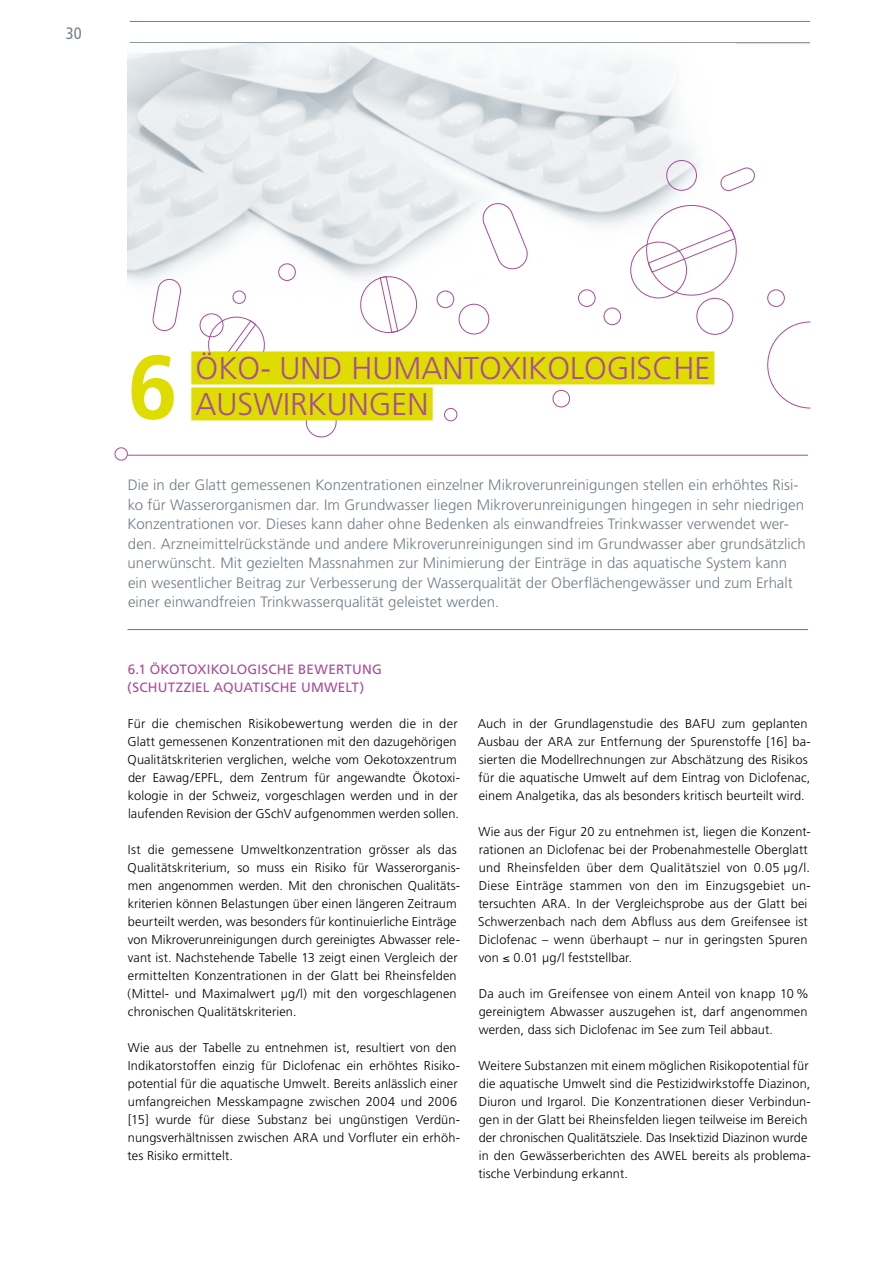
<style>
.page{position:relative;width:893px;height:1263px;background:#fff}
.page>*{position:absolute;margin:0;border:0;box-sizing:border-box;transform-origin:0 0}
.t1{font:700 90px "Frutiger";color:#dedc00}
.t2{font:300 31.5px/36px "Frutiger";color:#a84d97}
.t3{font:condensed 16.5px "Frutiger";color:#717e86}
.t4{font:300 15px/19.5px "Frutiger";letter-spacing:.005em;color:#717e86}
.t5{font:13.5px/18px "Frutiger";letter-spacing:.015em;color:#a84d97}
.t6{font:300 12.75px/18px "Frutiger";letter-spacing:.01em;color:#000}
</style>
<div class="page">
<hr style="left:130px;top:42px;width:680px;height:1px;background:#717e86">
<hr style="left:130px;top:21px;width:680px;height:1px;background:#717e86">
<img style="left:128px;top:44px;width:606px;height:333px">
<hr style="left:128px;top:629px;width:680px;height:1px;background:#a84d97">
<hr style="left:128px;top:455px;width:680px;height:1px;background:#a84d97">
<div style="left:459px;top:304px;width:30px;height:30px;border:1px solid #a84d97;border-radius:50%"></div>
<svg style="left:481px;top:202px;width:48px;height:69px"></svg>
<svg style="left:152px;top:278px;width:29px;height:54px"></svg>
<svg style="left:720px;top:167px;width:35px;height:25px"></svg>
<div style="left:666px;top:160px;width:31px;height:30px;border:1px solid #a84d97;border-radius:50%"></div>
<div style="left:306px;top:407px;width:30px;height:30px;border:1px solid #a84d97;border-radius:50%"></div>
<svg style="left:767px;top:322px;width:44px;height:86px"></svg>
<div style="left:697px;top:298px;width:36px;height:37px;border:1px solid #a84d97;border-radius:50%"></div>
<div style="left:604px;top:308px;width:17px;height:17px;border:1px solid #a84d97;border-radius:50%"></div>
<div style="left:578px;top:290px;width:17px;height:17px;border:1px solid #a84d97;border-radius:50%"></div>
<div style="left:437px;top:291px;width:17px;height:17px;border:1px solid #a84d97;border-radius:50%"></div>
<div style="left:767px;top:290px;width:17px;height:17px;border:1px solid #a84d97;border-radius:50%"></div>
<div style="left:279px;top:264px;width:17px;height:17px;border:1px solid #a84d97;border-radius:50%"></div>
<div style="left:553px;top:390px;width:17px;height:17px;border:1px solid #a84d97;border-radius:50%"></div>
<div style="left:233px;top:291px;width:13px;height:13px;border:1px solid #a84d97;border-radius:50%"></div>
<div style="left:200px;top:314px;width:23px;height:23px;border:1px solid #a84d97;border-radius:50%"></div>
<div style="left:115px;top:448px;width:13px;height:12px;border:1px solid #a84d97;border-radius:50%"></div>
<div style="left:444px;top:408px;width:13px;height:13px;border:1px solid #a84d97;border-radius:50%"></div>
<svg style="left:358px;top:274px;width:61px;height:61px"></svg>
<svg style="left:204px;top:313px;width:65px;height:38px"></svg>
<svg style="left:641px;top:199px;width:96px;height:102px"></svg>
<div style="left:191px;top:351px;width:523px;height:33px;background:#dedc00"></div>
<div style="left:191px;top:387px;width:242px;height:33px;background:#dedc00"></div>
<p class="t3" style="left:66px;top:24px;width:17px">30</p>
<h1 class="t1" style="left:128px;top:335px;width:52px">6</h1>
<h2 class="t2" style="left:196px;top:351px;width:516px">ÖKO- UND HUMANTOXIKOLOGISCHE<br>AUSWIRKUNGEN</h2>
<p class="t4" style="left:128px;top:476px;width:680px">Die in der Glatt gemessenen Konzentrationen einzelner Mikroverunreinigungen stellen ein erhöhtes Risi&shy;ko für Wasserorganismen dar. Im Grundwasser liegen Mikroverunreinigungen hingegen in sehr niedrigen Konzentrationen vor. Dieses kann daher ohne Bedenken als einwandfreies Trinkwasser verwendet wer&shy;den. Arzneimittelrückstände und andere Mikroverunreinigungen sind im Grundwasser aber grundsätzlich unerwünscht. Mit gezielten Massnahmen zur Minimierung der Einträge in das aquatische System kann ein wesentlicher Beitrag zur Verbesserung der Wasserqualität der Oberflächengewässer und zum Erhalt einer einwandfreien Trinkwasserqualität geleistet werden.</p>
<p class="t5" style="left:127px;top:660px;width:256px">6.1 ÖKOTOXIKOLOGISCHE BEWERTUNG (SCHUTZZIEL AQUATISCHE UMWELT)</p>
<p class="t6" style="left:127px;top:715px;width:334px">Für die chemischen Risikobewertung werden die in der Glatt gemessenen Konzentrationen mit den dazugehörigen Qualitätskriterien verglichen, welche vom Oekotoxzentrum der Eawag/EPFL, dem Zentrum für angewandte Ökotoxi&shy;kologie in der Schweiz, vorgeschlagen werden und in der laufenden Revision der GSchV aufgenommen werden sollen.</p>
<p class="t6" style="left:128px;top:841px;width:334px">Ist die gemessene Umweltkonzentration grösser als das Qualitätskriterium, so muss ein Risiko für Wasserorganis&shy;men angenommen werden. Mit den chronischen Qualitäts&shy;kriterien können Belastungen über einen längeren Zeitraum beurteilt werden, was besonders für kontinuierliche Einträge von Mikroverunreinigungen durch gereinigtes Abwasser rele&shy;vant ist. Nachstehende Tabelle 13 zeigt einen Vergleich der ermittelten Konzentrationen in der Glatt bei Rheinsfelden (Mittel- und Maximalwert µg/l) mit den vorgeschlagenen chronischen Qualitätskriterien.</p>
<p class="t6" style="left:128px;top:1039px;width:334px">Wie aus der Tabelle zu entnehmen ist, resultiert von den Indikatorstoffen einzig für Diclofenac ein erhöhtes Risiko&shy;potential für die aquatische Umwelt. Bereits anlässlich einer umfangreichen Messkampagne zwischen 2004 und 2006 [15] wurde für diese Substanz bei ungünstigen Verdün&shy;nungsverhältnissen zwischen ARA und Vorfluter ein erhöh&shy;tes Risiko ermittelt.</p>
<p class="t6" style="left:478px;top:715px;width:335px">Auch in der Grundlagenstudie des BAFU zum geplanten Ausbau der ARA zur Entfernung der Spurenstoffe [16] ba&shy;sierten die Modellrechnungen zur Abschätzung des Risikos für die aquatische Umwelt auf dem Eintrag von Diclofenac, einem Analgetika, das als besonders kritisch beurteilt wird.</p>
<p class="t6" style="left:478px;top:823px;width:334px">Wie aus der Figur 20 zu entnehmen ist, liegen die Konzent&shy;rationen an Diclofenac bei der Probenahmestelle Oberglatt und Rheinsfelden über dem Qualitätsziel von 0.05 µg/l.<br>Diese Einträge stammen von den im Einzugsgebiet un&shy;tersuchten ARA. In der Vergleichsprobe aus der Glatt bei Schwerzenbach nach dem Abfluss aus dem Greifensee ist Diclofenac – wenn überhaupt – nur in geringsten Spuren von ≤ 0.01 µg/l feststellbar.</p>
<p class="t6" style="left:479px;top:985px;width:332px;text-align:justify">Da auch im Greifensee von einem Anteil von knapp 10% gereinigtem Abwasser auszugehen ist, darf angenommen werden, dass sich Diclofenac im See zum Teil abbaut.</p>
<p class="t6" style="left:478px;top:1057px;width:334px">Weitere Substanzen mit einem möglichen Risikopotential für die aquatische Umwelt sind die Pestizidwirkstoffe Diazinon, Diuron und Irgarol. Die Konzentrationen dieser Verbindun&shy;gen in der Glatt bei Rheinsfelden liegen teilweise im Bereich der chronischen Qualitätsziele. Das Insektizid Diazinon wurde in den Gewässerberichten des AWEL bereits als problema&shy;tische Verbindung erkannt.</p>
</div>
